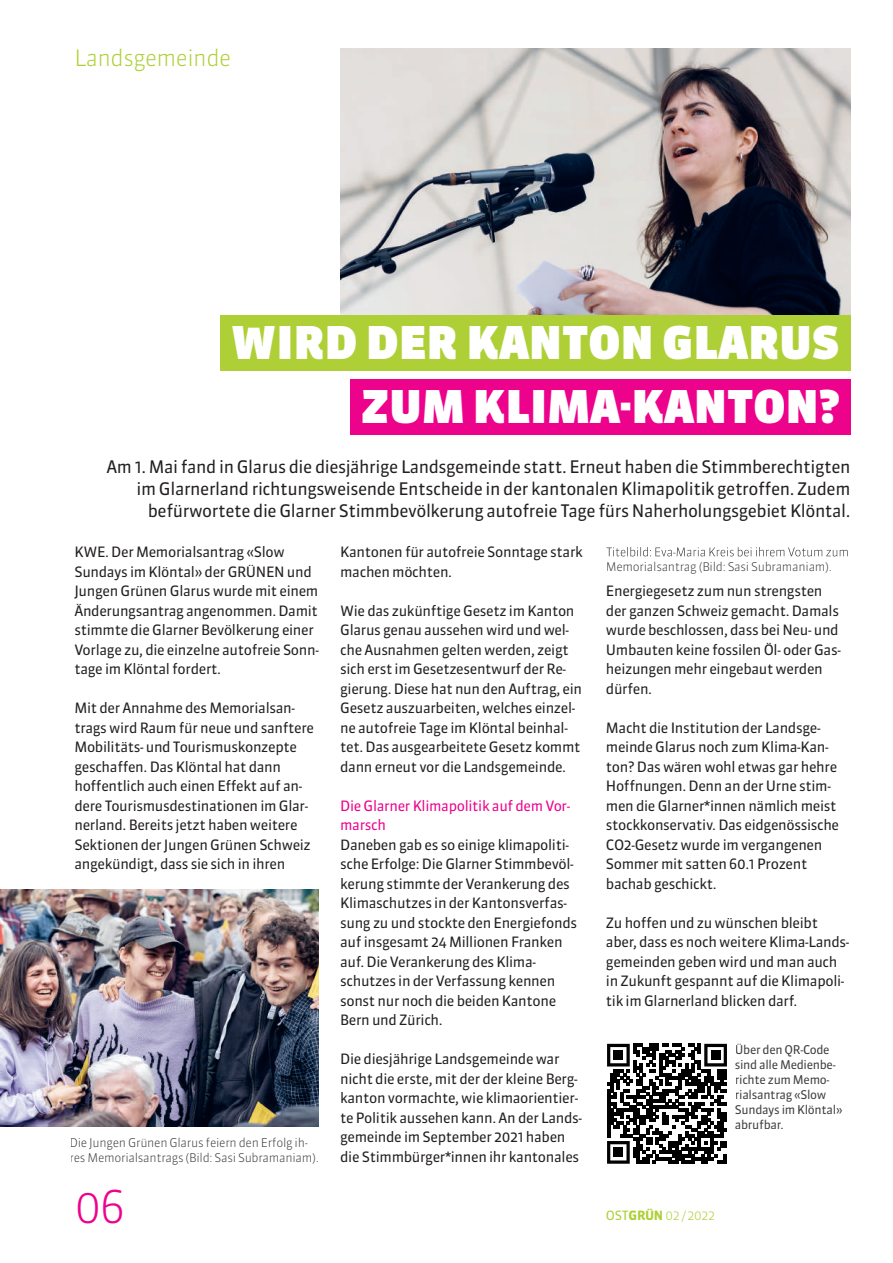
<style>
.page{position:relative;width:893px;height:1263px;background:#fff}
.page>*{position:absolute;margin:0;border:0;box-sizing:border-box;transform-origin:0 0}
.t1{font:900 45px "Sanuk OT";letter-spacing:.01em;color:#fff}
.t2{font:300 45px "Sanuk OT";color:#ed028c}
.t3{font:300 22.5px "Sanuk OT";letter-spacing:-.025em;color:#aed036}
.t4{font:17.25px/22.2px "Sanuk OT";letter-spacing:-.025em;color:#231f20;text-align:right}
.t5{font:14.25px/19.5px "Sanuk OT";letter-spacing:-.025em;color:#231f20}
.t6{font:14.25px/19.5px "Sanuk OT";color:#ed028c}
.t7{font:300 12.75px "Sanuk OT";letter-spacing:-.025em;color:#aed036}
.t8{font:300 12px/15px "Sanuk OT";letter-spacing:-.025em;color:#3f3f40}
.t9{font:12px/15px "Sanuk OT";letter-spacing:-.025em;color:#3f3f40}
.s1{font-weight:400}
.s2{font-weight:700}
</style>
<div class="page">
<img style="left:340px;top:49px;width:510px;height:266px">
<div style="left:350px;top:379px;width:500px;height:55px;background:#ed028c"></div>
<div style="left:220px;top:315px;width:630px;height:56px;background:#aed036"></div>
<img style="left:0;top:890px;width:319px;height:237px">
<svg style="left:607px;top:1044px;width:120px;height:120px"></svg>
<div style="left:613px;top:1050px;width:10px;height:10px;background:#000"></div>
<div style="left:711px;top:1050px;width:9px;height:10px;background:#000"></div>
<div style="left:613px;top:1147px;width:10px;height:10px;background:#000"></div>
<svg style="left:606px;top:547px;width:242px;height:9px"></svg>
<h2 class="t3" style="left:74px;top:44px;width:158px">Landsgemeinde</h2>
<h1 class="t1" style="left:231px;top:315px;width:610px">WIRD DER KANTON GLARUS</h1>
<h1 class="t1" style="left:361px;top:379px;width:480px">ZUM KLIMA-KANTON?</h1>
<p class="t4" style="left:106px;top:455px;width:745px">Am 1. Mai fand in Glarus die diesjährige Landsgemeinde statt. Erneut haben die Stimmberechtigten im Glarnerland richtungsweisende Entscheide in der kantonalen Klimapolitik getroffen. Zudem befürwortete die Glarner Stimmbevölkerung autofreie Tage fürs Naherholungsgebiet Klöntal.</p>
<p class="t5" style="left:340px;top:542px;width:244px">Kantonen für autofreie Sonntage stark machen möchten.</p>
<p class="t5" style="left:340px;top:601px;width:244px">Wie das zukünftige Gesetz im Kanton Glarus genau aussehen wird und wel&shy;che Ausnahmen gelten werden, zeigt sich erst im Gesetzesentwurf der Re&shy;gierung. Diese hat nun den Auftrag, ein Gesetz auszuarbeiten, welches einzel&shy;ne autofreie Tage im Klöntal beinhal&shy;tet. Das ausgearbeitete Gesetz kommt dann erneut vor die Landsgemeinde.</p>
<p class="t6" style="left:340px;top:796px;width:232px">Die Glarner Klimapolitik auf dem Vor&shy;marsch</p>
<p class="t5" style="left:340px;top:835px;width:238px">Daneben gab es so einige klimapoliti&shy;sche Erfolge: Die Glarner Stimmbevöl&shy;kerung stimmte der Verankerung des Klimaschutzes in der Kantonsverfas&shy;sung zu und stockte den Energiefonds auf insgesamt 24 Millionen Franken auf. Die Verankerung des Klima&shy;schutzes in der Verfassung kennen sonst nur noch die beiden Kantone Bern und Zürich.</p>
<p class="t5" style="left:340px;top:1049px;width:243px">Die diesjährige Landsgemeinde war nicht die erste, mit der der kleine Berg&shy;kanton vormachte, wie klimaorientier&shy;te Politik aussehen kann. An der Lands&shy;gemeinde im September 2021 haben die Stimmbürger*innen ihr kantonales</p>
<p class="t5" style="left:74px;top:542px;width:246px">KWE. Der Memorialsantrag «Slow Sundays im Klöntal» der GRÜNEN und Jungen Grünen Glarus wurde mit einem Änderungsantrag angenommen. Damit stimmte die Glarner Bevölkerung einer Vorlage zu, die einzelne autofreie Sonn&shy;tage im Klöntal fordert.</p>
<p class="t5" style="left:74px;top:698px;width:241px">Mit der Annahme des Memorialsan&shy;trags wird Raum für neue und sanftere Mobilitäts- und Tourismuskonzepte geschaffen. Das Klöntal hat dann hoffentlich auch einen Effekt auf an&shy;dere Tourismusdestinationen im Glar&shy;nerland. Bereits jetzt haben weitere Sektionen der Jungen Grünen Schweiz angekündigt, dass sie sich in ihren</p>
<p class="t8" style="left:606px;top:559px;width:228px">Memorialsantrag (Bild: Sasi Subramaniam).</p>
<p class="t5" style="left:606px;top:581px;width:236px">Energiegesetz zum nun strengsten der ganzen Schweiz gemacht. Damals wurde beschlossen, dass bei Neu- und<br>Umbauten keine fossilen Öl- oder Gas&shy;heizungen mehr eingebaut werden dürfen.</p>
<p class="t5" style="left:606px;top:718px;width:235px">Macht die Institution der Landsge&shy;meinde Glarus noch zum Klima-Kan&shy;ton? Das wären wohl etwas gar hehre Hoffnungen. Denn an der Urne stim&shy;men die Glarner*innen nämlich meist stockkonservativ. Das eidgenössische CO2-Gesetz wurde im vergangenen Sommer mit satten 60.1 Prozent bachab geschickt.</p>
<p class="t5" style="left:606px;top:913px;width:245px">Zu hoffen und zu wünschen bleibt aber, dass es noch weitere Klima-Lands&shy;gemeinden geben wird und man auch in Zukunft gespannt auf die Klimapoli&shy;tik im Glarnerland blicken darf.</p>
<p class="t9" style="left:735px;top:1042px;width:109px">Über den QR-Code sind alle Medienbe&shy;richte zum Memo&shy;rialsantrag «Slow<br>Sundays im Klöntal» abrufbar.</p>
<p class="t8" style="left:70px;top:1135px;width:251px">Die Jungen Grünen Glarus feiern den Erfolg ih&shy;res Memorialsantrags (Bild: Sasi Subramaniam).</p>
<h1 class="t2" style="left:74px;top:1179px;width:53px">06</h1>
<p class="t7" style="left:606px;top:1207px;width:111px"><span class="s1">OST</span><span class="s2">GRÜN</span> 02 / 2022</p>
</div>
